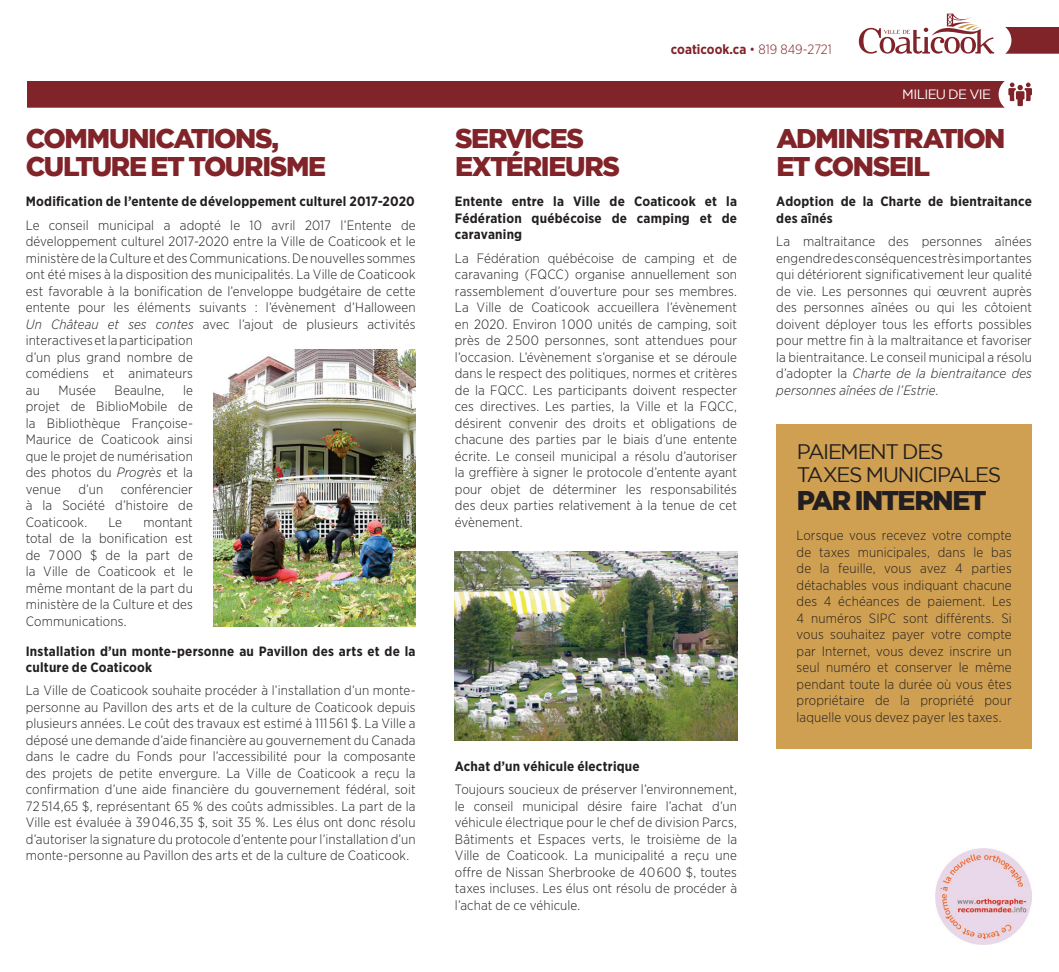
<style>
.page{position:relative;width:1059px;height:972px;background:#fff}
.page>*{position:absolute;margin:0;border:0;box-sizing:border-box;transform-origin:0 0}
.t1{font:900 27px/28.5px "Gotham";letter-spacing:-.055em;color:#802429}
.t2{font:900 27px "Gotham";letter-spacing:-.06em;color:#231f20}
.t3{font:21px/22.5px "Gotham";letter-spacing:-.06em;color:#231f20}
.t4{font:300 13.5px/16.5px "Gotham Narrow";letter-spacing:.01em;color:#231f20;text-align:justify}
.t5{font:700 13.5px/16.5px "Gotham Narrow";letter-spacing:.015em;color:#231f20}
.t6{font:700 13.5px "Gotham Narrow";color:#802429}
.t7{font:13.5px "Gotham";letter-spacing:-.045em;color:#fff}
.s1{font-style:italic}
.s2{font-weight:300}
</style>
<div class="page">
<svg style="left:858px;top:14px;width:136px;height:40px"></svg>
<svg style="left:1005px;top:27px;width:53px;height:27px"></svg>
<div style="left:776px;top:424px;width:255px;height:325px;background:#cfa052"></div>
<div style="left:27px;top:81px;width:1004px;height:27px;background:#802429"></div>
<img style="left:213px;top:349px;width:202px;height:277px">
<img style="left:455px;top:551px;width:282px;height:189px">
<img style="left:935px;top:849px;width:96px;height:96px">
<h1 class="t1" style="left:26px;top:123px;width:302px">COMMUNICATIONS,<br>CULTURE ET TOURISME</h1>
<p class="t5" style="left:26px;top:193px;width:390px">Modification de l’entente de développement culturel 2017-2020</p>
<p class="t4" style="left:26px;top:216px;width:391px;text-align:left">Le conseil municipal a adopté le 10 avril 2017 l’Entente de développement culturel 2017-2020 entre la Ville de Coaticook et le ministère de la Culture et des Communications. De nouvelles sommes ont été mises à la disposition des municipalités. La Ville de Coaticook est favorable à la bonification de l’enveloppe budgétaire de cette entente pour les éléments suivants : l’évènement d’Halloween <span class="s1">Un Château et ses contes</span> avec l’ajout de plusieurs activités interactives et la participation<br>d’un plus grand nombre de<br>comédiens et animateurs<br>au</p>
<p class="t4" style="left:26px;top:381px;width:169px;text-indent:157px">le projet de BiblioMobile de la Bibliothèque Françoise-Maurice de Coaticook ainsi que le projet de numérisation des photos du <span class="s1">Progrès</span> et la venue</p>
<p class="t4" style="left:59px;top:381px;width:39px">Musée</p>
<p class="t4" style="left:115px;top:381px;width:51px">Beaulne,</p>
<p class="t4" style="left:26px;top:480px;width:169px;text-indent:95px">conférencier à la Société d’histoire de Coaticook.</p>
<p class="t4" style="left:78px;top:480px;width:26px">d’un</p>
<p class="t4" style="left:108px;top:513px;width:15px">Le</p>
<p class="t4" style="left:26px;top:513px;width:169px;text-indent:118px">montant total de la bonification est de 7 000 $ de la part de la Ville de Coaticook et le même montant de la part du ministère de la Culture et des Communications.</p>
<p class="t5" style="left:26px;top:643px;width:391px">Installation d’un monte-personne au Pavillon des arts et de la culture de Coaticook</p>
<p class="t4" style="left:26px;top:682px;width:391px">La Ville de Coaticook souhaite procéder à l’installation d’un monte&shy;personne au Pavillon des arts et de la culture de Coaticook depuis plusieurs années. Le coût des travaux est estimé à 111 561 $. La Ville a déposé une demande d’aide financière au gouvernement du Canada dans le cadre du Fonds pour l’accessibilité pour la composante des projets de petite envergure. La Ville de Coaticook a reçu la confirmation d’une aide financière du gouvernement fédéral, soit 72 514,65 $, représentant 65 % des coûts admissibles. La part de la Ville est évaluée à 39 046,35 $, soit 35 %. Les élus ont donc résolu d’autoriser la signature du protocole d’entente pour l’installation d’un monte-personne au Pavillon des arts et de la culture de Coaticook.</p>
<p class="t6" style="left:671px;top:40px;width:162px">coaticook.ca <span class="s2">• 819 849-2721</span></p>
<p class="t7" style="left:902px;top:87px;width:90px">MILIEU DE VIE</p>
<h1 class="t1" style="left:455px;top:123px;width:167px">SERVICES<br>EXTÉRIEURS</h1>
<p class="t5" style="left:455px;top:193px;width:284px;text-align:justify">Entente entre la Ville de Coaticook et la Fédération québécoise de camping et de caravaning</p>
<p class="t4" style="left:455px;top:249px;width:284px">La Fédération québécoise de camping et de caravaning (FQCC) organise annuellement son rassemblement d’ouverture pour ses membres.<br>La Ville de Coaticook accueillera l’évènement en 2020. Environ 1 000 unités de camping, soit près de 2 500 personnes, sont attendues pour l’occasion. L’évènement s’organise et se déroule dans le respect des politiques, normes et critères de la FQCC. Les participants doivent respecter ces directives. Les parties, la Ville et la FQCC, désirent convenir des droits et obligations de chacune des parties par le biais d’une entente écrite. Le conseil municipal a résolu d’autoriser la greffière à signer le protocole d’entente ayant pour objet de déterminer les responsabilités des deux parties relativement à la tenue de cet évènement.</p>
<p class="t5" style="left:455px;top:758px;width:186px">Achat d’un véhicule électrique</p>
<p class="t4" style="left:455px;top:781px;width:284px">Toujours soucieux de préserver l’environnement, le conseil municipal désire faire l’achat d’un véhicule électrique pour le chef de division Parcs, Bâtiments et Espaces verts, le troisième de la Ville de Coaticook. La municipalité a reçu une offre de Nissan Sherbrooke de 40 600 $, toutes taxes incluses. Les élus ont résolu de procéder à l’achat de ce véhicule.</p>
<h1 class="t1" style="left:776px;top:123px;width:230px">ADMINISTRATION<br>ET CONSEIL</h1>
<p class="t5" style="left:776px;top:193px;width:257px">Adoption de la Charte de bientraitance des aînés</p>
<p class="t4" style="left:776px;top:233px;width:257px">La maltraitance des personnes aînées engendre des conséquences très importantes qui détériorent significativement leur qualité de vie. Les personnes qui œuvrent auprès des personnes aînées ou qui les côtoient doivent déployer tous les efforts possibles pour mettre fin à la maltraitance et favoriser la bientraitance. Le conseil municipal a résolu d’adopter la <span class="s1">Charte de la bientraitance des personnes aînées de l’Estrie</span>.</p>
<h2 class="t3" style="left:796px;top:440px;width:206px">PAIEMENT DES<br>TAXES MUNICIPALES</h2>
<h1 class="t2" style="left:796px;top:485px;width:191px">PAR INTERNET</h1>
<p class="t4" style="left:796px;top:527px;width:217px">Lorsque vous recevez votre compte de taxes municipales, dans le bas de la feuille, vous avez 4 parties détachables vous indiquant chacune des 4 échéances de paiement. Les 4 numéros SIPC sont différents. Si vous souhaitez payer votre compte par Internet, vous devez inscrire un seul numéro et conserver le même pendant toute la durée où vous êtes propriétaire de la propriété pour laquelle vous devez payer les taxes.</p>
</div>
